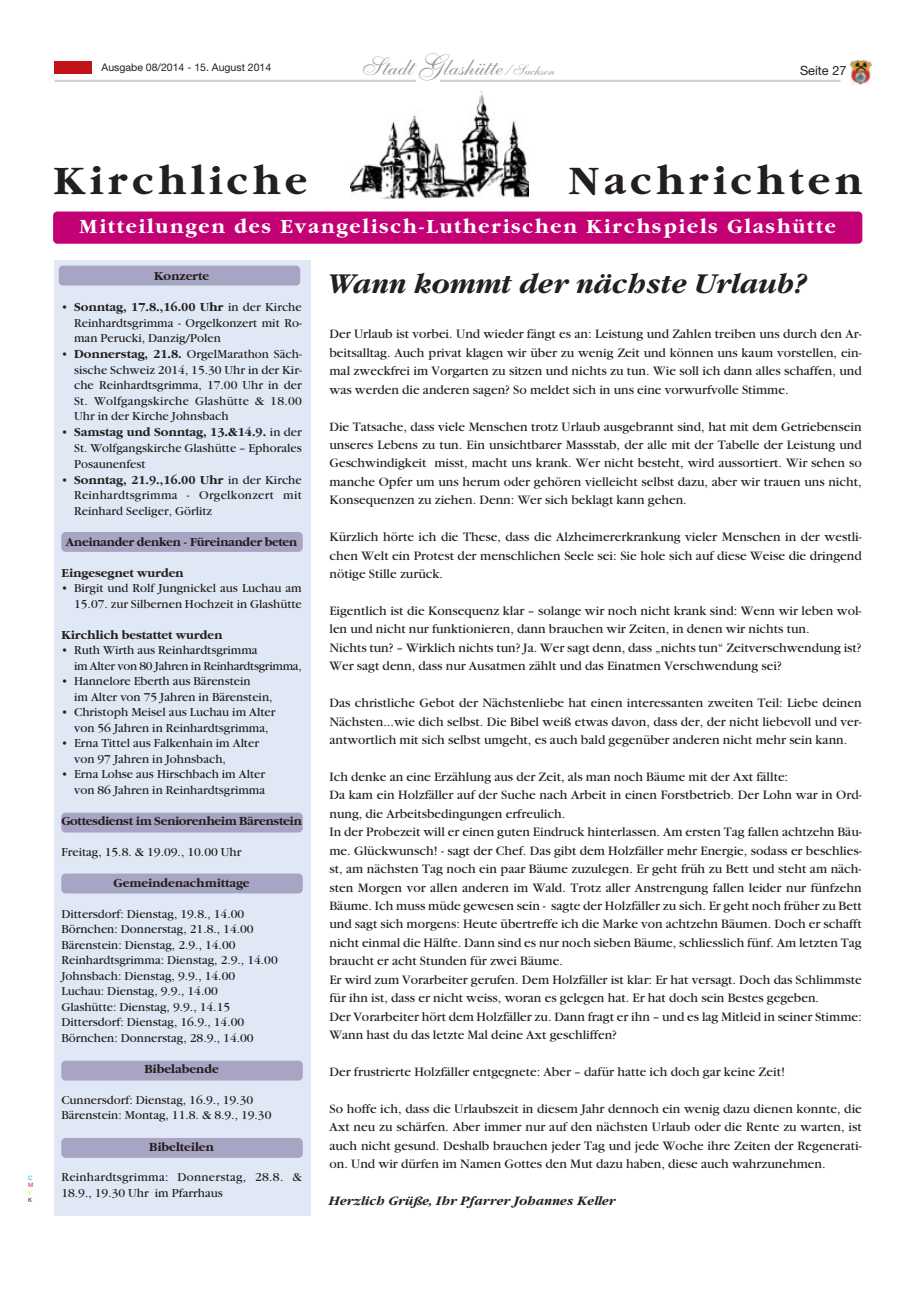
<style>
.page{position:relative;width:915px;height:1297px;background:#fff}
.page>*{position:absolute;margin:0;border:0;box-sizing:border-box;transform-origin:0 0}
.t1{font:700 42px "Garamond";letter-spacing:.11em;color:#231f20}
.t2{font:italic 700 30px "Garamond";color:#231f20}
.t3{font:25.5px "Shelley Allegro Script";color:#939598}
.t4{font:700 21px "Garamond";letter-spacing:.085em;color:#fff}
.t5{font:13.5px/18.5px "Garamond";color:#231f20;text-align:justify}
.t6{font:italic 700 13.5px "Garamond";color:#231f20}
.t7{font:12.75px/15.5px "Garamond";color:#231f20;text-align:justify}
.t8{font:700 12.75px "Garamond";color:#231f20}
.t9{font:700 12.75px "Garamond";letter-spacing:-.025em;color:#231f20}
.t10{font:12.75px/15.5px "Garamond";letter-spacing:-.02em;color:#231f20}
.t11{font:12.75px/15.5px "Garamond";letter-spacing:.02em;color:#231f20}
.t12{font:12.75px "Helvetica Neue";color:#231f20}
.t13{font:10.5px "Helvetica Neue";color:#231f20}
.t14{font:6px "Helvetica Neue";color:#00aeef}
.t15{font:6px "Helvetica Neue";color:#ed028c}
.t16{font:6px "Helvetica Neue";color:#fff101}
.t17{font:6px "Helvetica Neue";color:#231f20}
.s1{font-size:30px}
.s2{font-size:15px}
.s3{font-weight:700}
</style>
<div class="page">
<img style="left:850px;top:60px;width:21px;height:24px">
<hr style="left:55px;top:80px;width:785px;height:2px;background:#d1d2d4">
<div style="left:54px;top:61px;width:37px;height:13px;background:#c4121a"></div>
<div style="left:416px;top:75px;width:23px;height:11px;background:#fff"></div>
<div style="left:55px;top:260px;width:256px;height:955px;background:#e1e8f5"></div>
<img style="left:350px;top:92px;width:178px;height:107px">
<div style="left:53px;top:211px;width:809px;height:33px;background:#c30175;border-radius:4px"></div>
<div style="left:59px;top:266px;width:241px;height:19px;background:#a7a5c3;border-radius:4px"></div>
<div style="left:61px;top:532px;width:241px;height:20px;background:#a7a5c3;border-radius:4px"></div>
<div style="left:61px;top:813px;width:241px;height:19px;background:#a7a5c3;border-radius:4px"></div>
<div style="left:61px;top:873px;width:241px;height:20px;background:#a7a5c3;border-radius:4px"></div>
<div style="left:61px;top:1061px;width:241px;height:19px;background:#a7a5c3;border-radius:4px"></div>
<div style="left:61px;top:1138px;width:241px;height:20px;background:#a7a5c3;border-radius:4px"></div>
<p class="t13" style="left:101px;top:63px;width:171px">Ausgabe 08/2014 - 15. August 2014</p>
<h3 class="t3" style="left:362px;top:60px;width:194px">Stadt <span class="s1">G</span>lashütte <span class="s2">/ Sachsen</span></h3>
<p class="t12" style="left:799px;top:66px;width:48px">Seite 27</p>
<p class="t14" style="left:28px;top:1176px;width:6px">C</p>
<p class="t15" style="left:28px;top:1183px;width:7px">M</p>
<p class="t16" style="left:28px;top:1190px;width:5px">Y</p>
<p class="t17" style="left:28px;top:1197px;width:6px">K</p>
<h1 class="t1" style="left:54px;top:164px;width:254px">Kirchliche</h1>
<h1 class="t1" style="left:568px;top:164px;width:295px">Nachrichten</h1>
<h3 class="t4" style="left:79px;top:218px;width:757px">Mitteilungen des Evangelisch-Lutherischen Kirchspiels Glashütte</h3>
<h2 class="t2" style="left:329px;top:273px;width:480px">Wann kommt der nächste Urlaub?</h2>
<p class="t5" style="left:329px;top:326px;width:533px">Der Urlaub ist vorbei. Und wieder fängt es an: Leistung und Zahlen treiben uns durch den Ar&shy;beitsalltag. Auch privat klagen wir über zu wenig Zeit und können uns kaum vorstellen, ein&shy;mal zweckfrei im Vorgarten zu sitzen und nichts zu tun. Wie soll ich dann alles schaffen, und was werden die anderen sagen? So meldet sich in uns eine vorwurfvolle Stimme.</p>
<p class="t5" style="left:329px;top:418px;width:533px">Die Tatsache, dass viele Menschen trotz Urlaub ausgebrannt sind, hat mit dem Getriebensein unseres Lebens zu tun. Ein unsichtbarer Massstab, der alle mit der Tabelle der Leistung und Geschwindigkeit misst, macht uns krank. Wer nicht besteht, wird aussortiert. Wir sehen so manche Opfer um uns herum oder gehören vielleicht selbst dazu, aber wir trauen uns nicht, Konsequenzen zu ziehen. Denn: Wer sich beklagt kann gehen.</p>
<p class="t5" style="left:329px;top:529px;width:533px">Kürzlich hörte ich die These, dass die Alzheimererkrankung vieler Menschen in der westli&shy;chen Welt ein Protest der menschlichen Seele sei: Sie hole sich auf diese Weise die dringend nötige Stille zurück.</p>
<p class="t5" style="left:329px;top:603px;width:533px;text-align:left">Eigentlich ist die Konsequenz klar – solange wir noch nicht krank sind: Wenn wir leben wol&shy;len und nicht nur funktionieren, dann brauchen wir Zeiten, in denen wir nichts tun.<br>Nichts tun? – Wirklich nichts tun? Ja. Wer sagt denn, dass „nichts tun“ Zeitverschwendung ist?<br>Wer sagt denn, dass nur Ausatmen zählt und das Einatmen Verschwendung sei?</p>
<p class="t5" style="left:329px;top:695px;width:533px">Das christliche Gebot der Nächstenliebe hat einen interessanten zweiten Teil: Liebe deinen Nächsten...wie dich selbst. Die Bibel weiß etwas davon, dass der, der nicht liebevoll und ver&shy;antwortlich mit sich selbst umgeht, es auch bald gegenüber anderen nicht mehr sein kann.</p>
<p class="t5" style="left:329px;top:769px;width:533px;text-align:left">Ich denke an eine Erzählung aus der Zeit, als man noch Bäume mit der Axt fällte:<br>Da kam ein Holzfäller auf der Suche nach Arbeit in einen Forstbetrieb. Der Lohn war in Ord&shy;nung, die Arbeitsbedingungen erfreulich.<br>In der Probezeit will er einen guten Eindruck hinterlassen. Am ersten Tag fallen achtzehn Bäu&shy;me. Glückwunsch! - sagt der Chef. Das gibt dem Holzfäller mehr Energie, sodass er beschlies&shy;st, am nächsten Tag noch ein paar Bäume zuzulegen. Er geht früh zu Bett und steht am näch&shy;sten Morgen vor allen anderen im Wald. Trotz aller Anstrengung fallen leider nur fünfzehn Bäume. Ich muss müde gewesen sein - sagte der Holzfäller zu sich. Er geht noch früher zu Bett und sagt sich morgens: Heute übertreffe ich die Marke von achtzehn Bäumen. Doch er schafft nicht einmal die Hälfte. Dann sind es nur noch sieben Bäume, schliesslich fünf. Am letzten Tag braucht er acht Stunden für zwei Bäume.<br>Er wird zum Vorarbeiter gerufen. Dem Holzfäller ist klar: Er hat versagt. Doch das Schlimmste für ihn ist, dass er nicht weiss, woran es gelegen hat. Er hat doch sein Bestes gegeben.<br>Der Vorarbeiter hört dem Holzfäller zu. Dann fragt er ihn – und es lag Mitleid in seiner Stimme:<br>Wann hast du das letzte Mal deine Axt geschliffen?</p>
<p class="t5" style="left:329px;top:1064px;width:457px">Der frustrierte Holzfäller entgegnete: Aber – dafür hatte ich doch gar keine Zeit!</p>
<p class="t5" style="left:329px;top:1100px;width:533px">So hoffe ich, dass die Urlaubszeit in diesem Jahr dennoch ein wenig dazu dienen konnte, die Axt neu zu schärfen. Aber immer nur auf den nächsten Urlaub oder die Rente zu warten, ist auch nicht gesund. Deshalb brauchen jeder Tag und jede Woche ihre Zeiten der Regenerati&shy;on. Und wir dürfen im Namen Gottes den Mut dazu haben, diese auch wahrzunehmen.</p>
<p class="t6" style="left:329px;top:1196px;width:288px">Herzlich Grüße, Ihr Pfarrer Johannes Keller</p>
<p class="t8" style="left:154px;top:271px;width:57px">Konzerte</p>
<p class="t7" style="left:74px;top:300px;width:229px;text-indent:-13px">• <span class="s3">Sonntag, 17.8.,16.00 Uhr</span> in der Kirche Reinhardtsgrimma - Orgelkonzert mit Ro&shy;man Perucki, Danzig/Polen</p>
<p class="t7" style="left:74px;top:348px;width:229px;text-indent:-13px">• <span class="s3">Donnerstag, 21.8.</span> OrgelMarathon Säch&shy;sische Schweiz 2014, 15.30 Uhr in der Kir&shy;che Reinhardtsgrimma, 17.00 Uhr in der St. Wolfgangskirche Glashütte &amp; 18.00<br>Uhr in der Kirche Johnsbach</p>
<p class="t7" style="left:74px;top:426px;width:229px;text-indent:-13px">• <span class="s3">Samstag und Sonntag, 13.&amp;14.9.</span> in der St. Wolfgangskirche Glashütte – Ephorales Posaunenfest</p>
<p class="t7" style="left:74px;top:473px;width:229px;text-indent:-13px">• <span class="s3">Sonntag, 21.9.,16.00 Uhr</span> in der Kirche Reinhardtsgrimma - Orgelkonzert mit Reinhard Seeliger, Görlitz</p>
<p class="t9" style="left:66px;top:537px;width:233px">Aneinander denken - Füreinander beten</p>
<p class="t8" style="left:61px;top:568px;width:124px">Eingesegnet wurden</p>
<p class="t7" style="left:61px;top:582px;width:242px;text-align:right">• Birgit und Rolf Jungnickel aus Luchau am<br>15.07. zur Silbernen Hochzeit in Glashütte</p>
<p class="t8" style="left:61px;top:630px;width:162px">Kirchlich bestattet wurden</p>
<p class="t10" style="left:74px;top:644px;width:229px;text-indent:-13px">• Ruth Wirth aus Reinhardtsgrimma<br>im Alter von 80 Jahren in Reinhardtsgrimma,</p>
<p class="t7" style="left:74px;top:675px;width:200px;text-indent:-13px">• Hannelore Eberth aus Bärenstein<br>im Alter von 75 Jahren in Bärenstein,</p>
<p class="t7" style="left:61px;top:706px;width:215px;text-align:center">• Christoph Meisel aus Luchau im Alter von 56 Jahren in Reinhardtsgrimma,</p>
<p class="t7" style="left:74px;top:737px;width:186px;text-indent:-13px">• Erna Tittel aus Falkenhain im Alter von 97 Jahren in Johnsbach,</p>
<p class="t7" style="left:61px;top:768px;width:205px;text-align:right">• Erna Lohse aus Hirschbach im Alter von 86 Jahren in Reinhardtsgrimma</p>
<p class="t9" style="left:61px;top:816px;width:242px">Gottesdienst im Seniorenheim Bärenstein</p>
<p class="t7" style="left:61px;top:845px;width:181px">Freitag, 15.8. &amp; 19.09., 10.00 Uhr</p>
<p class="t8" style="left:113px;top:878px;width:137px">Gemeindenachmittage</p>
<p class="t7" style="left:61px;top:907px;width:218px;text-align:left">Dittersdorf: Dienstag, 19.8., 14.00<br>Börnchen: Donnerstag, 21.8., 14.00<br>Bärenstein: Dienstag, 2.9., 14.00<br>Reinhardtsgrimma: Dienstag, 2.9., 14.00<br>Johnsbach: Dienstag, 9.9., 14.00<br>Luchau: Dienstag, 9.9., 14.00<br>Glashütte: Dienstag, 9.9., 14.15<br>Dittersdorf: Dienstag, 16.9., 14.00<br>Börnchen: Donnerstag, 28.9., 14.00</p>
<p class="t8" style="left:144px;top:1064px;width:76px">Bibelabende</p>
<p class="t7" style="left:61px;top:1093px;width:211px">Cunnersdorf: Dienstag, 16.9., 19.30<br>Bärenstein: Montag, 11.8. &amp; 8.9., 19.30</p>
<p class="t8" style="left:149px;top:1142px;width:66px">Bibelteilen</p>
<p class="t11" style="left:61px;top:1171px;width:242px">Reinhardtsgrimma: Donnerstag, 28.8. &amp;<br>18.9., 19.30 Uhr im Pfarrhaus</p>
</div>
